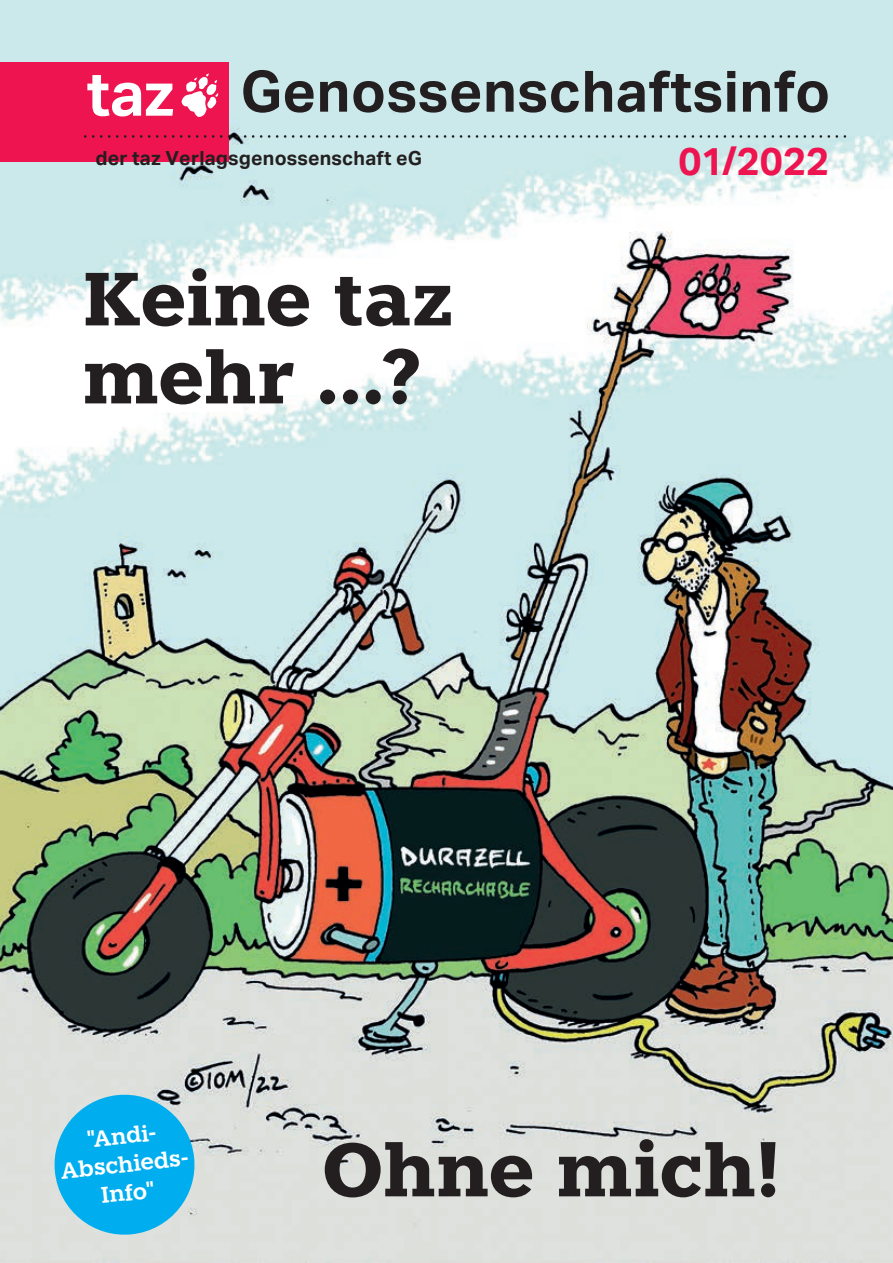
<style>
.page{position:relative;width:893px;height:1263px;background:#fff}
.page>*{position:absolute;margin:0;border:0;box-sizing:border-box;transform-origin:0 0}
.t1{font:700 75px/78px "Knile";color:#231f20}
.t2{font:700 57px "Aktiv Grotesk Trial";letter-spacing:.01em;color:#231f20}
.t3{font:700 39px "Aktiv Grotesk";color:#ed1450}
.t4{font:600 22.5px/28.5px "Knile";color:#fff;text-align:center}
.t5{font:700 19.5px "Aktiv Grotesk Trial";letter-spacing:.01em;color:#231f20}
</style>
<div class="page">
<img style="left:0;top:0;width:893px;height:1263px">
<svg style="left:51px;top:1091px;width:147px;height:147px;background:#3dbae7"></svg>
<div style="left:0;top:62px;width:228px;height:99px;background:#ed1450"></div>
<svg style="left:182px;top:73px;width:36px;height:44px"></svg>
<svg style="left:87px;top:75px;width:86px;height:41px"></svg>
<svg style="left:93px;top:135px;width:753px;height:3px;background:#a99ca6"></svg>
<h2 class="t2" style="left:240px;top:55px;width:591px">Genossenschaftsinfo</h2>
<p class="t5" style="left:95px;top:146px;width:328px">der taz Verlagsgenossenschaft eG</p>
<h3 class="t3" style="left:679px;top:139px;width:152px">01/2022</h3>
<h1 class="t1" style="left:83px;top:260px;width:373px">Keine taz mehr ...?</h1>
<p class="t4" style="left:57px;top:1128px;width:133px;rotate:-6deg">"Andi-<br>Abschieds-<br>Info"</p>
<h1 class="t1" style="left:321px;top:1131px;width:461px">Ohne mich!</h1>
</div>
